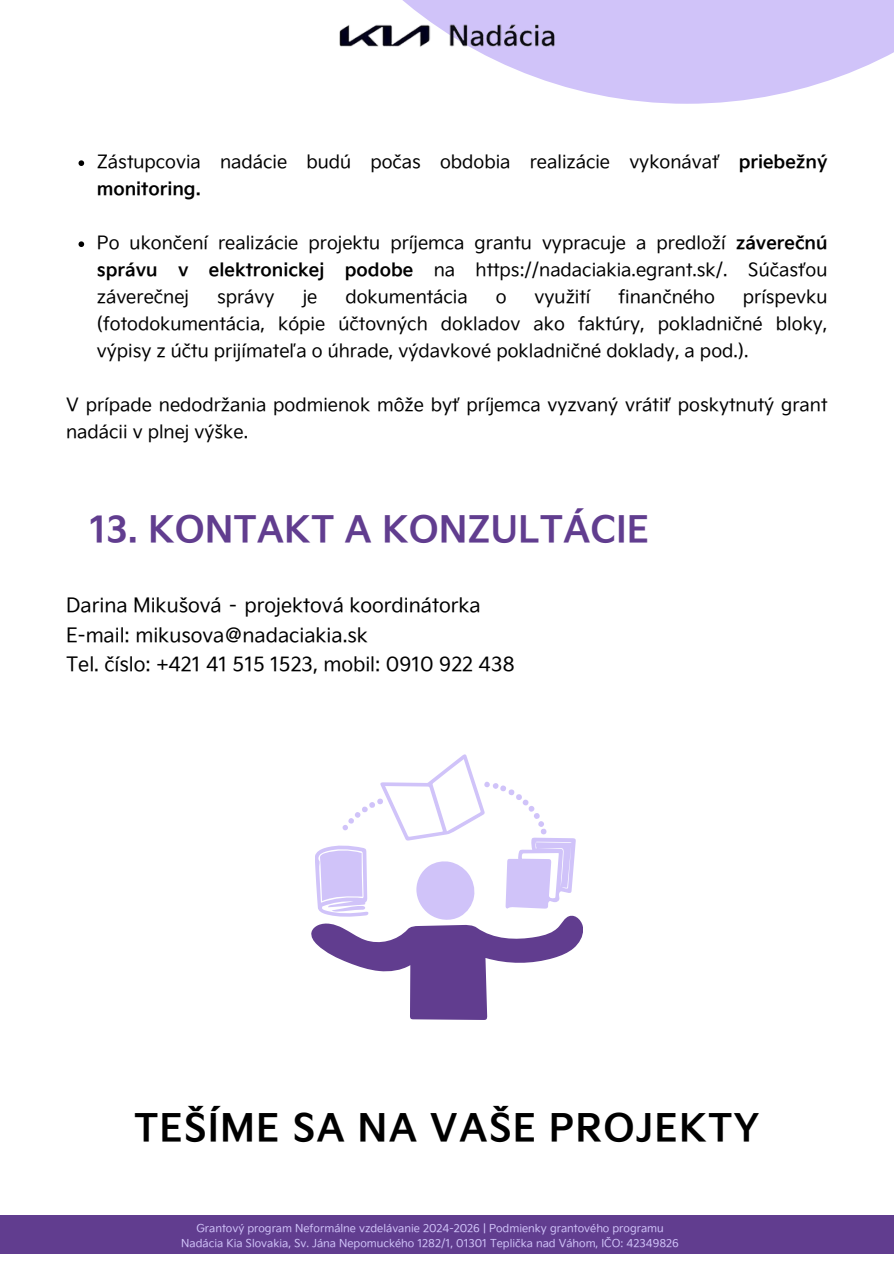
<style>
.page{position:relative;width:894px;height:1264px;background:#fff}
.page>*{position:absolute;margin:0;border:0;box-sizing:border-box;transform-origin:0 0}
.t1{font:37.5px "Kia Signature OTF Bold";letter-spacing:.03em;color:#000}
.t2{font:36px "Kia Signature OTF Bold";color:#613d8f}
.t3{font:19.5px/29.2px "Kia Signature OTF Regular";color:#000}
.t4{font:18px/27px "Kia Signature OTF Regular";color:#000}
.t5{font:10.8px "Kia Signature OTF Regular";color:#d0c3f9}
.s1{font-family:"Kia Signature OTF Bold"}
</style>
<div class="page">
<div style="left:0;top:1215px;width:893px;height:38px;background:#613d8f"></div>
<svg style="left:402px;top:0;width:491px;height:104px;fill:#d0c3f9"></svg>
<img style="left:339px;top:16px;width:224px;height:37px">
<svg style="left:78px;top:160px;width:6px;height:6px"></svg>
<svg style="left:78px;top:241px;width:6px;height:6px"></svg>
<svg style="left:311px;top:754px;width:271px;height:265px"></svg>
<h2 class="t4" style="left:97px;top:149px;width:732px">Zástupcovia nadácie budú počas obdobia realizácie vykonávať <span class="s1">priebežný monitoring.</span></h2>
<h1 class="t4" style="left:97px;top:230px;width:732px;text-align:justify">Po ukončení realizácie projektu príjemca grantu vypracuje a predloží <span class="s1">záverečnú správu v elektronickej podobe</span> na https://nadaciakia.egrant.sk/. Súčasťou záverečnej</h1>
<h1 class="t4" style="left:217px;top:284px;width:59px">správy</h1>
<h1 class="t4" style="left:302px;top:284px;width:16px">je</h1>
<h1 class="t4" style="left:345px;top:284px;width:124px">dokumentácia</h1>
<h1 class="t4" style="left:495px;top:284px;width:12px">o</h1>
<h1 class="t4" style="left:534px;top:284px;width:57px">využití</h1>
<h1 class="t4" style="left:618px;top:284px;width:98px">finančného</h1>
<h1 class="t4" style="left:97px;top:284px;width:732px;text-align:justify;text-indent:645px">príspevku (fotodokumentácia, kópie účtovných dokladov ako faktúry, pokladničné bloky, výpisy z účtu prijímateľa o úhrade, výdavkové pokladničné doklady, a pod.).</h1>
<h2 class="t4" style="left:66px;top:392px;width:762px">V prípade nedodržania podmienok môže byť príjemca vyzvaný vrátiť poskytnutý grant nadácii v plnej výške.</h2>
<p class="t2" style="left:89px;top:509px;width:561px">13. KONTAKT A KONZULTÁCIE</p>
<p class="t3" style="left:66px;top:592px;width:450px">Darina Mikušová – projektová koordinátorka<br>E-mail: mikusova＠nadaciakia.sk<br>Tel. číslo: +421 41 515 1523, mobil: 0910 922 438</p>
<h1 class="t1" style="left:134px;top:1107px;width:627px">TEŠÍME SA NA VAŠE PROJEKTY</h1>
<p class="t5" style="left:196px;top:1222px;width:469px">Grantový program Neformálne vzdelávanie 2024-2026 | Podmienky grantového programu</p>
<p class="t5" style="left:181px;top:1237px;width:499px">Nadácia Kia Slovakia, Sv. Jána Nepomuckého 1282/1, 01301 Teplička nad Váhom, IČO: 42349826</p>
</div>
